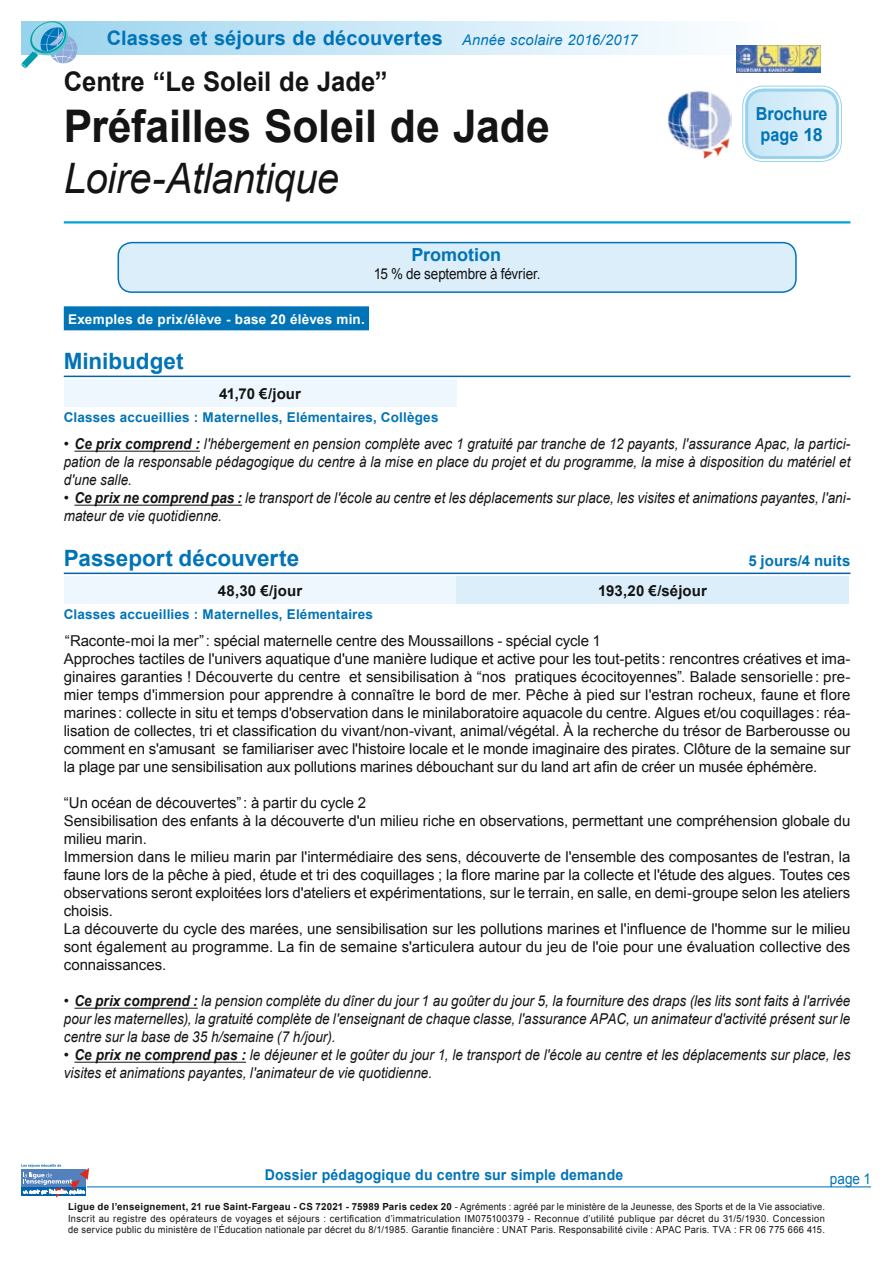
<style>
.page{position:relative;width:893px;height:1263px;background:#fff}
.page>*{position:absolute;margin:0;border:0;box-sizing:border-box;transform-origin:0 0}
.t1{font:700 45px "Arial";letter-spacing:-.005em;color:#131413;scale:.95 1}
.t2{font:italic 42px "Arial";letter-spacing:-.01em;color:#131413;scale:.95 1}
.t3{font:700 27px "Arial";color:#131413;scale:.95 1}
.t4{font:700 22.5px "Arial";color:#0074b7}
.t5{font:700 19.95px "Arial";letter-spacing:.01em;color:#0074b7}
.t6{font:700 18px/21px "Arial";color:#0074b7;scale:.9 1}
.t7{font:700 18px "Arial";color:#0074b7}
.t8{font:15px/18px "Arial";letter-spacing:-.005em;color:#131413}
.t9{font:italic 15px/18px "Arial";color:#131413;text-align:justify}
.t10{font:700 15px "Arial";letter-spacing:.005em;color:#131413}
.t11{font:15px "Arial";letter-spacing:-.005em;color:#131413;scale:.9 1}
.t12{font:700 15px "Arial";letter-spacing:.005em;color:#0074b7}
.t13{font:15px "Arial";color:#0074b7;scale:.9 1}
.t14{font:700 14.85px "Arial";letter-spacing:.01em;color:#0074b7;scale:.95 1}
.t15{font:700 13.5px "Arial";letter-spacing:.015em;color:#0074b7}
.t16{font:700 13.5px "Arial";letter-spacing:.02em;color:#fff}
.t17{font:9.75px/11.7px "Arial";letter-spacing:.03em;color:#131413;text-align:justify;scale:.95 1}
.s1{font-weight:400;font-style:italic;font-size:14.7px}
.s2{font-weight:700}
</style>
<div class="page">
<div style="left:21px;top:21px;width:850px;height:34px;background:linear-gradient(to right,#9fd6f1,#fffffe)"></div>
<svg style="left:21px;top:21px;width:56px;height:47px"></svg>
<hr style="left:84px;top:1186px;width:787px;height:1px;background:#0074b7">
<svg style="left:21px;top:1164px;width:69px;height:34px"></svg>
<hr style="left:64px;top:221px;width:786px;height:2px;background:#00a3d3">
<div style="left:64px;top:306px;width:305px;height:24px;background:#0074b7"></div>
<hr style="left:64px;top:376px;width:786px;height:1px;background:#0062aa">
<hr style="left:74px;top:451px;width:126px;height:1px;background:#131413">
<hr style="left:74px;top:505px;width:168px;height:1px;background:#131413">
<hr style="left:64px;top:573px;width:786px;height:1px;background:#0062aa">
<hr style="left:74px;top:1008px;width:124px;height:1px;background:#131413">
<hr style="left:74px;top:1062px;width:172px;height:1px;background:#131413">
<img style="left:737px;top:46px;width:84px;height:27px">
<img style="left:668px;top:91px;width:64px;height:67px">
<svg style="left:745px;top:89px;width:94px;height:70px"></svg>
<div style="left:742px;top:86px;width:100px;height:76px;border:1px solid #97d3ed;border-radius:20px"></div>
<div style="left:745px;top:89px;width:94px;height:70px;border:3px solid #97d3ed;border-radius:17px"></div>
<div style="left:118px;top:243px;width:678px;height:49px;background:#dbeefa;border-radius:14px"></div>
<div style="left:118px;top:242px;width:679px;height:51px;border:2px solid #0074b7;border-radius:14px"></div>
<div style="left:64px;top:379px;width:392px;height:28px;background:#eef7fd"></div>
<div style="left:64px;top:576px;width:392px;height:28px;background:#eef7fd"></div>
<div style="left:456px;top:576px;width:393px;height:28px;background:#dbeefa"></div>
<h3 class="t5" style="left:107px;top:25px;width:532px">Classes et séjours de découvertes <span class="s1">Année scolaire 2016/2017</span></h3>
<h3 class="t3" style="left:64px;top:63px;width:342px">Centre “Le Soleil de Jade”</h3>
<h1 class="t1" style="left:64px;top:97px;width:513px">Préfailles Soleil de Jade</h1>
<p class="t6" style="left:756px;top:104px;width:81px">Brochure page 18</p>
<h2 class="t2" style="left:64px;top:151px;width:291px">Loire-Atlantique</h2>
<p class="t7" style="left:411px;top:242px;width:91px">Promotion</p>
<p class="t11" style="left:374px;top:264px;width:187px">15 % de septembre à février.</p>
<p class="t16" style="left:68px;top:310px;width:298px">Exemples de prix/élève - base 20 élèves min.</p>
<h3 class="t4" style="left:64px;top:346px;width:121px">Minibudget</h3>
<p class="t10" style="left:219px;top:384px;width:83px">41,70 €/jour</p>
<p class="t15" style="left:64px;top:409px;width:376px">Classes accueillies : Maternelles, Elémentaires, Collèges</p>
<p class="t9" style="left:64px;top:435px;width:788px">• <span class="s2">Ce prix comprend :</span> l'hébergement en pension complète avec 1 gratuité par tranche de 12 payants, l'assurance Apac, la partici&shy;pation de la responsable pédagogique du centre à la mise en place du projet et du programme, la mise à disposition du matériel et d'une salle.</p>
<p class="t9" style="left:64px;top:489px;width:788px">• <span class="s2">Ce prix ne comprend pas :</span> le transport de l'école au centre et les déplacements sur place, les visites et animations payantes, l'ani&shy;mateur de vie quotidienne.</p>
<h3 class="t4" style="left:64px;top:543px;width:237px">Passeport découverte</h3>
<p class="t12" style="left:748px;top:551px;width:103px">5 jours/4 nuits</p>
<p class="t10" style="left:218px;top:581px;width:86px">48,30 €/jour</p>
<p class="t10" style="left:598px;top:581px;width:110px">193,20 €/séjour</p>
<p class="t15" style="left:64px;top:606px;width:311px">Classes accueillies : Maternelles, Elémentaires</p>
<p class="t8" style="left:64px;top:632px;width:788px">“Raconte-moi la mer”: spécial maternelle centre des Moussaillons - spécial cycle 1<br>Approches tactiles de l'univers aquatique d'une manière ludique et active pour les tout-petits: rencontres créatives et ima&shy;ginaires garanties ! Découverte du centre et sensibilisation à “nos pratiques écocitoyennes”. Balade sensorielle: pre&shy;mier temps d'immersion pour apprendre à connaître le bord de mer. Pêche à pied sur l'estran rocheux, faune et flore marines: collecte in situ et temps d'observation dans le minilaboratoire aquacole du centre. Algues et/ou coquillages: réa&shy;lisation de collectes, tri et classification du vivant/non-vivant, animal/végétal. À la recherche du trésor de Barberousse ou comment en s'amusant se familiariser avec l'histoire locale et le monde imaginaire des pirates. Clôture de la semaine sur la plage par une sensibilisation aux pollutions marines débouchant sur du land art afin de créer un musée éphémère.</p>
<p class="t8" style="left:64px;top:794px;width:788px">“Un océan de découvertes”: à partir du cycle 2<br>Sensibilisation des enfants à la découverte d'un milieu riche en observations, permettant une compréhension globale du milieu marin.<br>Immersion dans le milieu marin par l'intermédiaire des sens, découverte de l'ensemble des composantes de l'estran, la faune lors de la pêche à pied, étude et tri des coquillages ; la flore marine par la collecte et l'étude des algues. Toutes ces observations seront exploitées lors d'ateliers et expérimentations, sur le terrain, en salle, en demi-groupe selon les ateliers choisis.<br>La découverte du cycle des marées, une sensibilisation sur les pollutions marines et l'influence de l'homme sur le milieu sont également au programme. La fin de semaine s'articulera autour du jeu de l'oie pour une évaluation collective des connaissances.</p>
<p class="t9" style="left:64px;top:992px;width:788px">• <span class="s2">Ce prix comprend :</span> la pension complète du dîner du jour 1 au goûter du jour 5, la fourniture des draps (les lits sont faits à l'arrivée pour les maternelles), la gratuité complète de l'enseignant de chaque classe, l'assurance APAC, un animateur d'activité présent sur le centre sur la base de 35 h/semaine (7 h/jour).</p>
<p class="t9" style="left:64px;top:1046px;width:788px">• <span class="s2">Ce prix ne comprend pas :</span> le déjeuner et le goûter du jour 1, le transport de l'école au centre et les déplacements sur place, les visites et animations payantes, l'animateur de vie quotidienne.</p>
<p class="t14" style="left:265px;top:1165px;width:379px">Dossier pédagogique du centre sur simple demande</p>
<p class="t13" style="left:830px;top:1169px;width:47px">page 1</p>
<p class="t17" style="left:68px;top:1201px;width:798px"><span class="s2">Ligue de l’enseignement, 21 rue Saint-Fargeau - CS 72021 - 75989 Paris cedex 20</span> - Agréments : agréé par le ministère de la Jeunesse, des Sports et de la Vie associative.<br>Inscrit au registre des opérateurs de voyages et séjours : certification d’immatriculation IM075100379 - Reconnue d’utilité publique par décret du 31/5/1930. Concession de service public du ministère de l’Éducation nationale par décret du 8/1/1985. Garantie financière : UNAT Paris. Responsabilité civile : APAC Paris. TVA : FR 06 775 666 415.</p>
</div>
